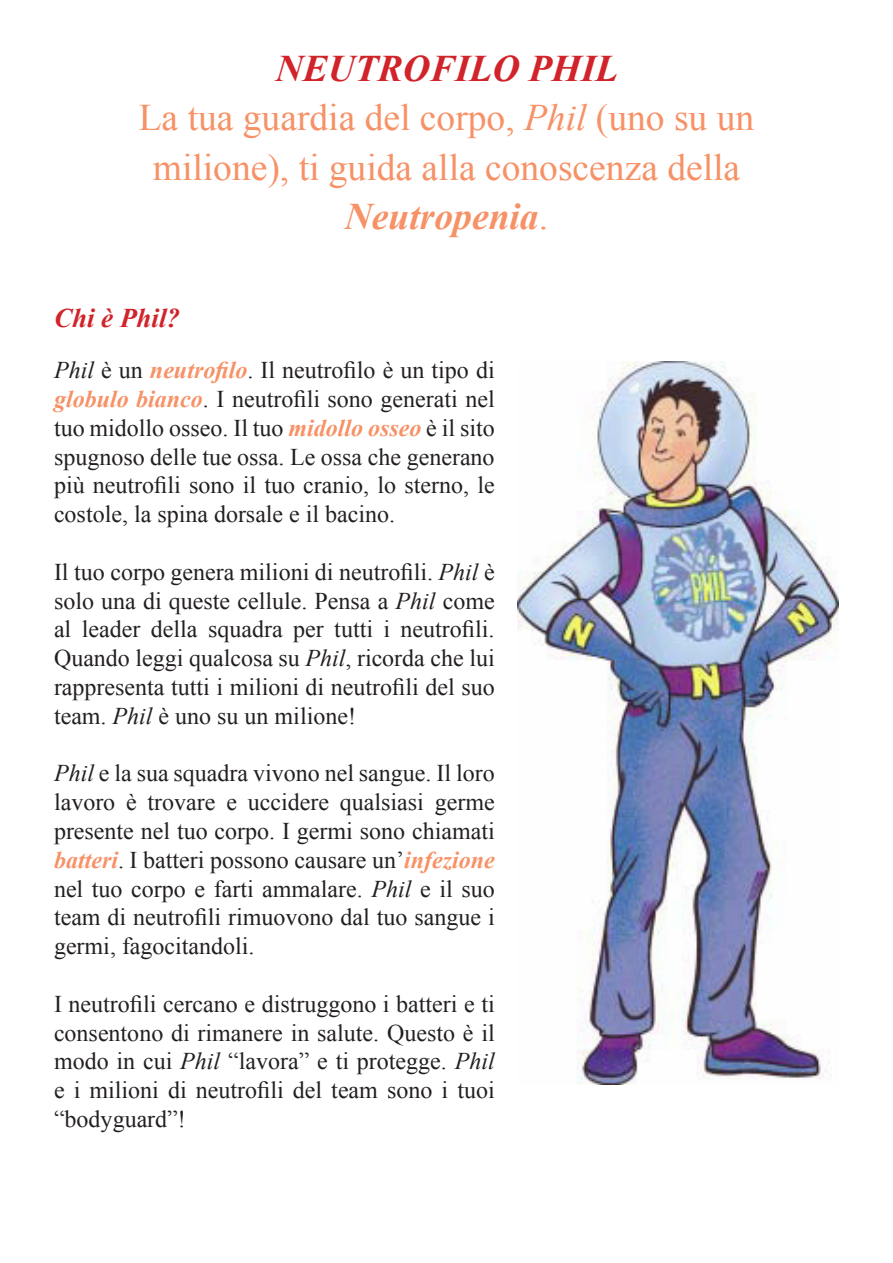
<style>
.page{position:relative;width:893px;height:1263px;background:#fff}
.page>*{position:absolute;margin:0;border:0;box-sizing:border-box;transform-origin:0 0}
.t1{font:37.5px "Times New Roman";color:#f79166}
.t2{font:italic 700 37.5px "Times New Roman";color:#d1232a}
.t3{font:italic 700 37.5px "Times New Roman";color:#f79166}
.t4{font:italic 700 27px "Times New Roman";color:#d1232a}
.t5{font:24px/28.8px "Times New Roman";color:#231f20;text-align:justify}
.s1{font-style:italic}
.s2{font-weight:400;font-style:normal}
.s3{font-weight:700;font-style:italic;color:#f79166}
</style>
<div class="page">
<img style="left:518px;top:361px;width:321px;height:723px">
<p class="t2" style="left:276px;top:42px;width:344px">NEUTROFILO PHIL</p>
<p class="t1" style="left:139px;top:93px;width:617px">La tua guardia del corpo, <span class="s1">Phil</span> (uno su un</p>
<p class="t1" style="left:153px;top:142px;width:589px">milione), ti guida alla conoscenza della</p>
<p class="t3" style="left:345px;top:191px;width:205px">Neutropenia<span class="s2">.</span></p>
<p class="t4" style="left:54px;top:299px;width:128px">Chi è Phil?</p>
<p class="t5" style="left:54px;top:355px;width:442px"><span class="s1">Phil</span> è un <span class="s3">neutrofilo</span>. Il neutrofilo è un tipo di <span class="s3">globulo bianco</span>. I neutrofili sono generati nel tuo midollo osseo. Il tuo <span class="s3">midollo osseo</span> è il sito spugnoso delle tue ossa. Le ossa che generano più neutrofili sono il tuo cranio, lo sterno, le costole, la spina dorsale e il bacino.</p>
<p class="t5" style="left:54px;top:557px;width:442px">Il tuo corpo genera milioni di neutrofili. <span class="s1">Phil</span> è solo una di queste cellule. Pensa a <span class="s1">Phil</span> come al leader della squadra per tutti i neutrofili.<br>Quando leggi qualcosa su <span class="s1">Phil</span>, ricorda che lui rappresenta tutti i milioni di neutrofili del suo team. <span class="s1">Phil</span> è uno su un milione!</p>
<p class="t5" style="left:54px;top:758px;width:442px"><span class="s1">Phil</span> e la sua squadra vivono nel sangue. Il loro lavoro è trovare e uccidere qualsiasi germe presente nel tuo corpo. I germi sono chiamati <span class="s3">batteri</span>. I batteri possono causare un’<span class="s3">infezione </span>nel tuo corpo e farti ammalare. <span class="s1">Phil</span> e il suo team di neutrofili rimuovono dal tuo sangue i germi, fagocitandoli.</p>
<p class="t5" style="left:54px;top:989px;width:442px">I neutrofili cercano e distruggono i batteri e ti consentono di rimanere in salute. Questo è il modo in cui <span class="s1">Phil</span> “lavora” e ti protegge. <span class="s1">Phil </span>e i milioni di neutrofili del team sono i tuoi “bodyguard”!</p>
</div>
